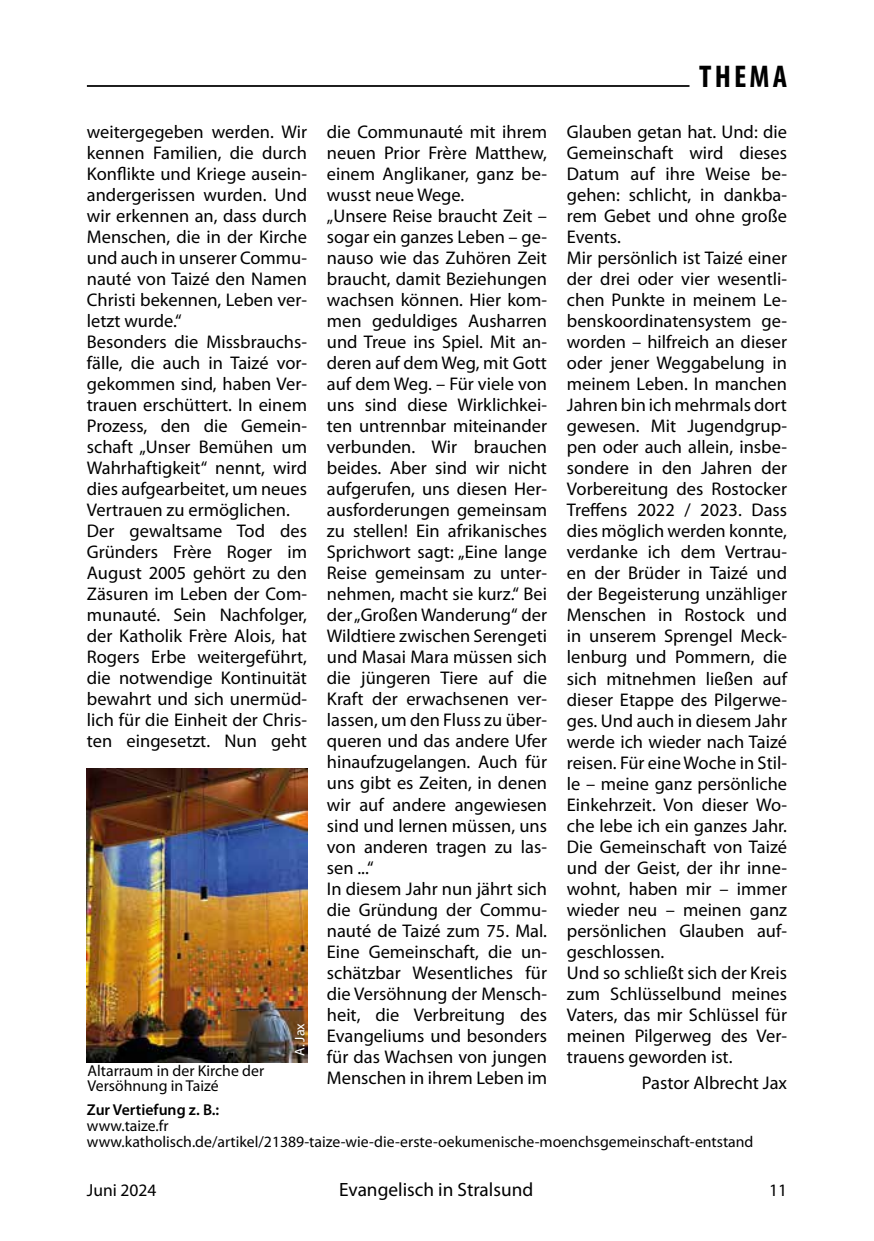
<style>
.page{position:relative;width:874px;height:1241px;background:#fff}
.page>*{position:absolute;margin:0;border:0;box-sizing:border-box;transform-origin:0 0}
.t1{font:700 condensed 31.5px "Myriad Pro";letter-spacing:.1em;color:#000}
.t2{font:19.25px "Myriad Pro";color:#000}
.t3{font:18.38px/21px "Myriad Pro";color:#000}
.t4{font:17.5px "Myriad Pro";color:#000}
.t5{font:15.75px/15.8px "Myriad Pro";color:#000}
.t6{font:600 15.75px "Myriad Pro";color:#000}
.t7{font:14px "Myriad Pro";color:#fff}
</style>
<div class="page">
<hr style="left:87px;top:85px;width:602px;height:2px;background:#000">
<img style="left:87px;top:768px;width:220px;height:294px">
<h1 class="t1" style="left:698px;top:59px;width:90px">THEMA</h1>
<p class="t3" style="left:87px;top:121px;width:221px">weitergegeben werden. Wir kennen Familien, die durch<br>Konflikte und Kriege ausein&shy;andergerissen wurden. Und wir erkennen an, dass durch<br>Menschen, die in der Kirche und auch in unserer Commu&shy;nauté von Taizé den Namen<br>Christi bekennen, Leben ver&shy;letzt wurde.“<br>Besonders die Missbrauchs&shy;fälle, die auch in Taizé vor&shy;gekommen sind, haben Ver&shy;trauen erschüttert. In einem<br>Prozess, den die Gemein&shy;schaft „Unser Bemühen um<br>Wahrhaftigkeit“ nennt, wird dies aufgearbeitet, um neues<br>Vertrauen zu ermöglichen.<br>Der gewaltsame Tod des<br>Gründers Frère Roger im<br>August 2005 gehört zu den<br>Zäsuren im Leben der Com&shy;munauté. Sein Nachfolger, der Katholik Frère Alois, hat<br>Rogers Erbe weitergeführt, die notwendige Kontinuität bewahrt und sich unermüd&shy;lich für die Einheit der Chris&shy;ten eingesetzt. Nun geht</p>
<p class="t3" style="left:327px;top:122px;width:221px">die Communauté mit ihrem neuen Prior Frère Matthew, einem Anglikaner, ganz be&shy;wusst neue Wege.<br>„Unsere Reise braucht Zeit – sogar ein ganzes Leben – ge&shy;nauso wie das Zuhören Zeit braucht, damit Beziehungen wachsen können. Hier kom&shy;men geduldiges Ausharren und Treue ins Spiel. Mit an&shy;deren auf dem Weg, mit Gott auf dem Weg. – Für viele von uns sind diese Wirklichkei&shy;ten untrennbar miteinander verbunden. Wir brauchen beides. Aber sind wir nicht aufgerufen, uns diesen Her&shy;ausforderungen gemeinsam zu stellen! Ein afrikanisches<br>Sprichwort sagt: „Eine lange<br>Reise gemeinsam zu unter&shy;nehmen, macht sie kurz.“ Bei der „Großen Wanderung“ der<br>Wildtiere zwischen Serengeti und Masai Mara müssen sich die jüngeren Tiere auf die<br>Kraft der erwachsenen ver&shy;lassen, um den Fluss zu über&shy;queren und das andere Ufer hinaufzugelangen. Auch für uns gibt es Zeiten, in denen wir auf andere angewiesen sind und lernen müssen, uns von anderen tragen zu las&shy;sen ...“<br>In diesem Jahr nun jährt sich die Gründung der Commu&shy;nauté de Taizé zum 75. Mal.<br>Eine Gemeinschaft, die un&shy;schätzbar Wesentliches für die Versöhnung der Mensch&shy;heit, die Verbreitung des<br>Evangeliums und besonders für das Wachsen von jungen<br>Menschen in ihrem Leben im</p>
<p class="t3" style="left:566px;top:122px;width:221px">Glauben getan hat. Und: die<br>Gemeinschaft wird dieses<br>Datum auf ihre Weise be&shy;gehen: schlicht, in dankba&shy;rem Gebet und ohne große<br>Events.<br>Mir persönlich ist Taizé einer der drei oder vier wesentli&shy;chen Punkte in meinem Le&shy;benskoordinatensystem ge&shy;worden – hilfreich an dieser oder jener Weggabelung in meinem Leben. In manchen<br>Jahren bin ich mehrmals dort gewesen. Mit Jugendgrup&shy;pen oder auch allein, insbe&shy;sondere in den Jahren der<br>Vorbereitung des Rostocker<br>Treffens 2022 / 2023. Dass dies möglich werden konnte, verdanke ich dem Vertrau&shy;en der Brüder in Taizé und der Begeisterung unzähliger<br>Menschen in Rostock und in unserem Sprengel Meck&shy;lenburg und Pommern, die sich mitnehmen ließen auf dieser Etappe des Pilgerwe&shy;ges. Und auch in diesem Jahr werde ich wieder nach Taizé reisen. Für eine Woche in Stil&shy;le – meine ganz persönliche<br>Einkehrzeit. Von dieser Wo&shy;che lebe ich ein ganzes Jahr.<br>Die Gemeinschaft von Taizé und der Geist, der ihr inne&shy;wohnt, haben mir – immer wieder neu – meinen ganz persönlichen Glauben auf&shy;geschlossen.<br>Und so schließt sich der Kreis zum Schlüsselbund meines<br>Vaters, das mir Schlüssel für meinen Pilgerweg des Ver&shy;trauens geworden ist.</p>
<p class="t7" style="left:292px;top:1055px;width:34px;rotate:-90deg">A. Jax</p>
<p class="t5" style="left:87px;top:1062px;width:178px">Altarraum in der Kirche der<br>Versöhnung in Taizé</p>
<p class="t3" style="left:641px;top:1072px;width:146px">Pastor Albrecht Jax</p>
<p class="t6" style="left:87px;top:1100px;width:134px">Zur Vertiefung z. B.:</p>
<p class="t5" style="left:87px;top:1117px;width:667px">www.taize.fr www.katholisch.de/artikel/21389-taize-wie-die-erste-oekumenische-moenchsgemeinschaft-entstand</p>
<p class="t4" style="left:87px;top:1180px;width:71px">Juni 2024</p>
<p class="t2" style="left:339px;top:1178px;width:195px">Evangelisch in Stralsund</p>
<p class="t4" style="left:768px;top:1180px;width:19px">11</p>
</div>
